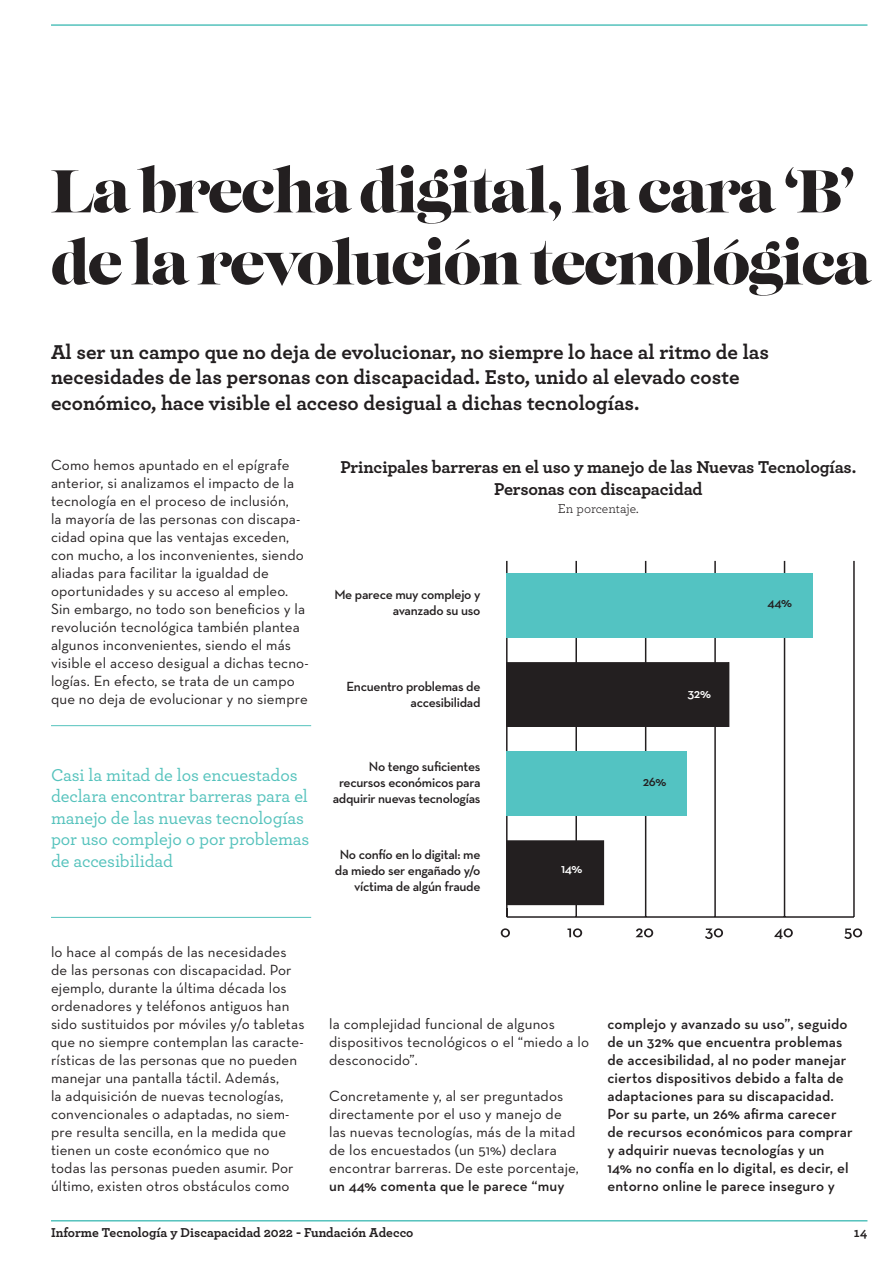
<style>
.page{position:relative;width:893px;height:1263px;background:#fff}
.page>*{position:absolute;margin:0;border:0;box-sizing:border-box;transform-origin:0 0}
.t1{font:60px/72px "Lust";letter-spacing:-.035em;color:#231f20}
.t2{font:700 21px/25.2px "Archer";color:#231f20}
.t3{font:500 18px/21.6px "Archer";letter-spacing:-.005em;color:#54c2bc}
.t4{font:700 18px/21.6px "Archer";letter-spacing:-.015em;color:#231f20;text-align:center}
.t5{font:15px/18px "Neutraface Text";letter-spacing:.01em;color:#231f20}
.t6{font:600 15px/18px "Neutraface Text";letter-spacing:.01em;color:#231f20}
.t7{font:600 13.5px/16.2px "Neutraface Text";letter-spacing:-.02em;color:#231f20;text-align:right}
.t8{font:700 13.5px "Archer";color:#231f20}
.t9{font:13.5px "Archer";color:#231f20}
.t10{font:600 13.5px "Neutraface Text";color:#fff}
.s1{font-weight:600}
</style>
<div class="page">
<hr style="left:51px;top:24px;width:816px;height:2px;background:#54c2bc">
<hr style="left:51px;top:1220px;width:816px;height:1px;background:#54c2bc">
<hr style="left:51px;top:725px;width:260px;height:1px;background:#54c2bc">
<hr style="left:51px;top:917px;width:260px;height:1px;background:#54c2bc">
<svg style="left:501px;top:928px;width:9px;height:9px"></svg>
<svg style="left:567px;top:928px;width:15px;height:9px"></svg>
<svg style="left:636px;top:928px;width:17px;height:9px"></svg>
<svg style="left:705px;top:928px;width:18px;height:11px"></svg>
<svg style="left:774px;top:928px;width:19px;height:11px"></svg>
<svg style="left:844px;top:928px;width:18px;height:11px"></svg>
<hr style="left:507px;top:916px;width:347px;height:2px;background:#231f20">
<hr style="left:575px;top:561px;width:2px;height:356px;background:#231f20">
<hr style="left:645px;top:561px;width:1px;height:356px;background:#231f20">
<hr style="left:714px;top:561px;width:2px;height:356px;background:#231f20">
<hr style="left:784px;top:561px;width:1px;height:356px;background:#231f20">
<hr style="left:853px;top:561px;width:2px;height:356px;background:#231f20">
<hr style="left:506px;top:561px;width:2px;height:356px;background:#231f20">
<div style="left:506px;top:573px;width:307px;height:64px;background:#53c3c2"></div>
<div style="left:507px;top:663px;width:222px;height:63px;background:#231f20"></div>
<div style="left:506px;top:662px;width:223px;height:65px;border:1px solid #231f20"></div>
<div style="left:506px;top:751px;width:181px;height:65px;background:#53c3c2"></div>
<div style="left:507px;top:841px;width:97px;height:64px;background:#231f20"></div>
<div style="left:506px;top:840px;width:98px;height:65px;border:1px solid #231f20"></div>
<p class="t1" style="left:51px;top:159px;width:822px">La brecha digital, la cara ‘B’ de la revolución tecnológica</p>
<p class="t2" style="left:51px;top:338px;width:719px">Al ser un campo que no deja de evolucionar, no siempre lo hace al ritmo de las necesidades de las personas con discapacidad. Esto, unido al elevado coste económico, hace visible el acceso desigual a dichas tecnologías.</p>
<p class="t5" style="left:51px;top:456px;width:259px">Como hemos apuntado en el epígrafe anterior, si analizamos el impacto de la tecnología en el proceso de inclusión,<br>la mayoría de las personas con discapa&shy;cidad opina que las ventajas exceden, con mucho, a los inconvenientes, siendo aliadas para facilitar la igualdad de oportunidades y su acceso al empleo.<br>Sin embargo, no todo son beneficios y la revolución tecnológica también plantea algunos inconvenientes, siendo el más visible el acceso desigual a dichas tecno&shy;logías. En efecto, se trata de un campo que no deja de evolucionar y no siempre</p>
<p class="t3" style="left:51px;top:763px;width:260px">Casi la mitad de los encuestados declara encontrar barreras para el manejo de las nuevas tecnologías por uso complejo o por problemas de accesibilidad</p>
<p class="t5" style="left:51px;top:942px;width:255px">lo hace al compás de las necesidades de las personas con discapacidad. Por ejemplo, durante la última década los ordenadores y teléfonos antiguos han sido sustituidos por móviles y/o tabletas que no siempre contemplan las caracte&shy;rísticas de las personas que no pueden manejar una pantalla táctil. Además,<br>la adquisición de nuevas tecnologías, convencionales o adaptadas, no siem&shy;pre resulta sencilla, en la medida que tienen un coste económico que no todas las personas pueden asumir. Por último, existen otros obstáculos como</p>
<p class="t4" style="left:340px;top:455px;width:517px">Principales barreras en el uso y manejo de las Nuevas Tecnologías.<br>Personas con discapacidad</p>
<p class="t9" style="left:558px;top:499px;width:82px">En porcentaje.</p>
<p class="t7" style="left:334px;top:586px;width:148px">Me parece muy complejo y avanzado su uso</p>
<p class="t7" style="left:346px;top:678px;width:136px">Encuentro problemas de accesibilidad</p>
<p class="t7" style="left:333px;top:758px;width:149px">No tengo suficientes recursos económicos para adquirir nuevas tecnologías</p>
<p class="t7" style="left:335px;top:846px;width:147px">No confío en lo digital: me da miedo ser engañado y/o víctima de algún fraude</p>
<p class="t10" style="left:561px;top:860px;width:23px">14%</p>
<p class="t10" style="left:687px;top:685px;width:25px">32%</p>
<p class="t7" style="left:643px;top:773px;width:25px">26%</p>
<p class="t7" style="left:767px;top:594px;width:26px">44%</p>
<p class="t5" style="left:329px;top:1015px;width:261px">la complejidad funcional de algunos dispositivos tecnológicos o el “miedo a lo desconocido”.</p>
<p class="t5" style="left:329px;top:1087px;width:251px">Concretamente y, al ser preguntados directamente por el uso y manejo de las nuevas tecnologías, más de la mitad de los encuestados (un 51%) declara encontrar barreras. De este porcentaje, <span class="s1">un 44% comenta que le parece “muy</span></p>
<p class="t6" style="left:607px;top:1015px;width:247px">complejo y avanzado su uso”, seguido de un 32% que encuentra problemas de accesibilidad, al no poder manejar ciertos dispositivos debido a falta de adaptaciones para su discapacidad.<br>Por su parte, un 26% afirma carecer de recursos económicos para comprar y adquirir nuevas tecnologías y un 14% no confía en lo digital, es decir, el entorno online le parece inseguro y</p>
<p class="t8" style="left:51px;top:1221px;width:364px">Informe Tecnología y Discapacidad 2022 - Fundación Adecco</p>
<p class="t8" style="left:854px;top:1221px;width:15px">14</p>
</div>
